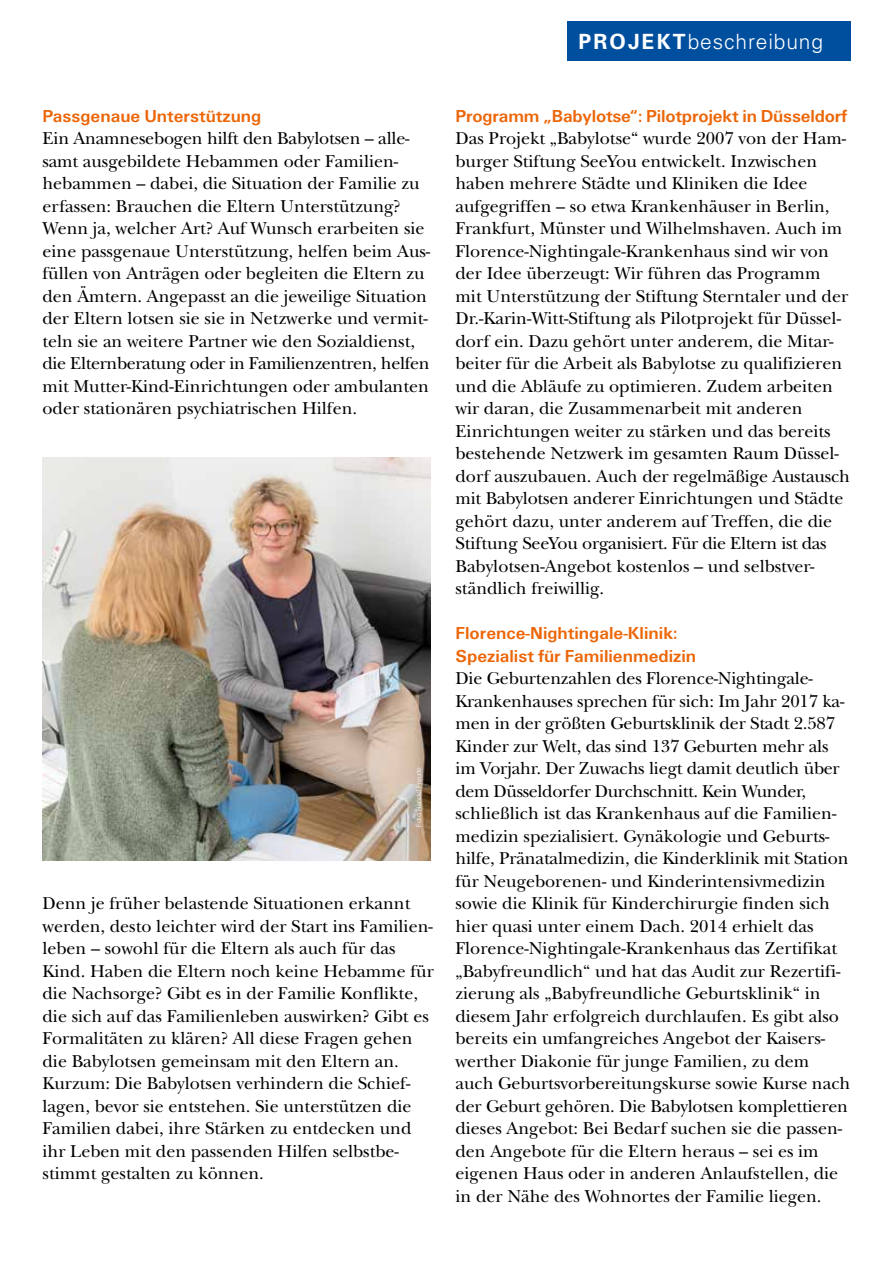
<style>
.page{position:relative;width:893px;height:1263px;background:#fff}
.page>*{position:absolute;margin:0;border:0;box-sizing:border-box;transform-origin:0 0}
.t1{font:300 21px "Univers";letter-spacing:.04em;color:#fff}
.t2{font:18px/22.5px "New Baskerville";color:#000}
.t3{font:18px/22.5px "Univers U65";color:#ec6608}
.t4{font:7.5px "Univers U45";color:#fff}
.s1{font-weight:700}
</style>
<div class="page">
<div style="left:567px;top:21px;width:283px;height:40px;background:#004f9f"></div>
<img style="left:43px;top:457px;width:388px;height:403px">
<p class="t1" style="left:579px;top:29px;width:246px"><span class="s1">PROJEKT</span>beschreibung</p>
<p class="t3" style="left:43px;top:106px;width:220px">Passgenaue Unterstützung</p>
<p class="t2" style="left:43px;top:127px;width:389px">Ein Anamnesebogen hilft den Babylotsen – alle&shy;samt ausgebildete Hebammen oder Familien&shy;hebammen – dabei, die Situation der Familie zu erfassen: Brauchen die Eltern Unterstützung?<br>Wenn ja, welcher Art? Auf Wunsch erarbeiten sie eine passgenaue Unterstützung, helfen beim Aus&shy;füllen von Anträgen oder begleiten die Eltern zu den Ämtern. Angepasst an die jeweilige Situation der Eltern lotsen sie sie in Netzwerke und vermit&shy;teln sie an weitere Partner wie den Sozialdienst, die Elternberatung oder in Familienzentren, helfen mit Mutter-Kind-Einrichtungen oder ambulanten oder stationären psychiatrischen Hilfen.</p>
<p class="t4" style="left:413px;top:827px;width:61px;rotate:-90deg">Foto: Rendel Freude</p>
<p class="t2" style="left:43px;top:892px;width:393px">Denn je früher belastende Situationen erkannt werden, desto leichter wird der Start ins Familien&shy;leben – sowohl für die Eltern als auch für das Kind. Haben die Eltern noch keine Hebamme für die Nachsorge? Gibt es in der Familie Konflikte, die sich auf das Familienleben auswirken? Gibt es Formalitäten zu klären? All diese Fragen gehen die Babylotsen gemeinsam mit den Eltern an.<br>Kurzum: Die Babylotsen verhindern die Schief&shy;lagen, bevor sie entstehen. Sie unterstützen die Familien dabei, ihre Stärken zu entdecken und ihr Leben mit den passenden Hilfen selbstbe&shy;stimmt gestalten zu können.</p>
<p class="t3" style="left:455px;top:106px;width:393px">Programm „Babylotse“: Pilotprojekt in Düsseldorf</p>
<p class="t2" style="left:455px;top:127px;width:396px">Das Projekt „Babylotse“ wurde 2007 von der Ham&shy;burger Stiftung SeeYou entwickelt. Inzwischen haben mehrere Städte und Kliniken die Idee aufgegriffen – so etwa Krankenhäuser in Berlin, Frankfurt, Münster und Wilhelmshaven. Auch im Florence-Nightingale-Krankenhaus sind wir von der Idee überzeugt: Wir führen das Programm mit Unterstützung der Stiftung Sterntaler und der Dr.-Karin-Witt-Stiftung als Pilotprojekt für Düssel&shy;dorf ein. Dazu gehört unter anderem, die Mitar&shy;beiter für die Arbeit als Babylotse zu qualifizieren und die Abläufe zu optimieren. Zudem arbeiten wir daran, die Zusammenarbeit mit anderen Einrichtungen weiter zu stärken und das bereits bestehende Netzwerk im gesamten Raum Düssel&shy;dorf auszubauen. Auch der regelmäßige Austausch mit Babylotsen anderer Einrichtungen und Städte gehört dazu, unter anderem auf Treffen, die die Stiftung SeeYou organisiert. Für die Eltern ist das Babylotsen-Angebot kostenlos – und selbstver&shy;ständlich freiwillig.</p>
<p class="t3" style="left:455px;top:623px;width:242px">Florence-Nightingale-Klinik:<br>Spezialist für Familienmedizin</p>
<p class="t2" style="left:455px;top:667px;width:396px">Die Geburtenzahlen des Florence-Nightingale-Krankenhauses sprechen für sich: Im Jahr 2017 ka&shy;men in der größten Geburtsklinik der Stadt 2.587<br>Kinder zur Welt, das sind 137 Geburten mehr als im Vorjahr. Der Zuwachs liegt damit deutlich über dem Düsseldorfer Durchschnitt. Kein Wunder, schließlich ist das Krankenhaus auf die Familien&shy;medizin spezialisiert. Gynäkologie und Geburts&shy;hilfe, Pränatalmedizin, die Kinderklinik mit Station für Neugeborenen- und Kinderintensivmedizin sowie die Klinik für Kinderchirurgie finden sich hier quasi unter einem Dach. 2014 erhielt das Florence-Nightingale-Krankenhaus das Zertifikat „Babyfreundlich“ und hat das Audit zur Rezertifi&shy;zierung als „Babyfreundliche Geburtsklinik“ in diesem Jahr erfolgreich durchlaufen. Es gibt also bereits ein umfangreiches Angebot der Kaisers&shy;werther Diakonie für junge Familien, zu dem auch Geburtsvorbereitungskurse sowie Kurse nach der Geburt gehören. Die Babylotsen komplettieren dieses Angebot: Bei Bedarf suchen sie die passen&shy;den Angebote für die Eltern heraus – sei es im eigenen Haus oder in anderen Anlaufstellen, die in der Nähe des Wohnortes der Familie liegen.</p>
</div>
